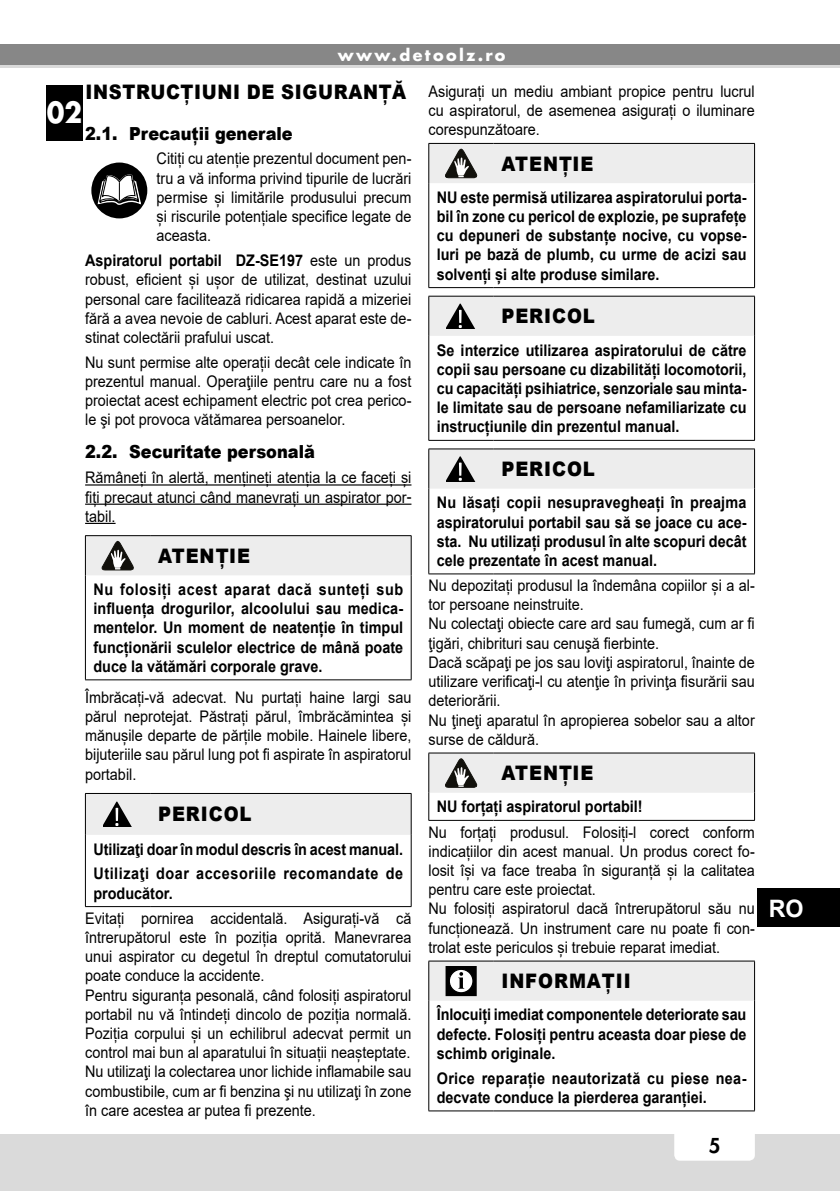
<style>
.page{position:relative;width:840px;height:1191px;background:#fff}
.page>*{position:absolute;margin:0;border:0;box-sizing:border-box;transform-origin:0 0}
.t1{font:700 28.2px "Futura";color:#fff;scale:.91 1}
.t2{font:700 24px "Arial";color:#fff}
.t3{font:900 20px "Arial";letter-spacing:.05em;color:#000;scale:.9 1}
.t4{font:800 20px "Futura";color:#000}
.t5{font:900 18px "Arial";color:#000;scale:.9 1}
.t6{font:16px/19.2px "Arial";color:#000;text-align:justify;scale:.9 1}
.t7{font:700 16px/19.2px "Arial";color:#000;text-align:justify;scale:.9 1}
.t8{font:700 16px/19.2px "Arial";letter-spacing:.025em;color:#000;scale:.9 1}
.t9{font:700 16px "Futura";letter-spacing:.15em;color:#fff}
.s1{font-weight:700}
</style>
<div class="page">
<div style="left:0;top:1134px;width:839px;height:57px;background:#dadada"></div>
<div style="left:674px;top:1120px;width:80px;height:40px;background:#fff;border-radius:6px"></div>
<div style="left:0;top:44px;width:839px;height:24px;background:#878787"></div>
<hr style="left:0;top:65px;width:839px;height:3px;background:#dadada">
<div style="left:757px;top:888px;width:82px;height:39px;background:#000"></div>
<hr style="left:85px;top:484px;width:326px;height:1px;background:#000">
<hr style="left:85px;top:503px;width:326px;height:2px;background:#000">
<hr style="left:85px;top:523px;width:30px;height:1px;background:#000">
<div style="left:91px;top:162px;width:56px;height:56px;background:#000;border-radius:50%"></div>
<svg style="left:97px;top:162px;width:44px;height:54px"></svg>
<hr style="left:410px;top:575px;width:1px;height:104px;background:#000">
<hr style="left:85px;top:575px;width:1px;height:104px;background:#000">
<hr style="left:85px;top:679px;width:65px;height:1px;background:#000">
<hr style="left:150px;top:679px;width:261px;height:1px;background:#000">
<svg style="left:85px;top:535px;width:326px;height:40px"></svg>
<hr style="left:410px;top:835px;width:1px;height:71px;background:#000">
<hr style="left:85px;top:835px;width:1px;height:71px;background:#000">
<hr style="left:85px;top:906px;width:65px;height:1px;background:#000">
<hr style="left:150px;top:906px;width:261px;height:1px;background:#000">
<div style="left:85px;top:793px;width:326px;height:42px;background:#ededed"></div>
<hr style="left:753px;top:183px;width:1px;height:104px;background:#000">
<hr style="left:428px;top:183px;width:1px;height:104px;background:#000">
<hr style="left:428px;top:287px;width:65px;height:1px;background:#000">
<hr style="left:493px;top:287px;width:261px;height:1px;background:#000">
<svg style="left:428px;top:143px;width:326px;height:40px"></svg>
<hr style="left:753px;top:336px;width:1px;height:104px;background:#000">
<hr style="left:428px;top:336px;width:1px;height:104px;background:#000">
<hr style="left:428px;top:440px;width:65px;height:1px;background:#000">
<hr style="left:493px;top:440px;width:261px;height:1px;background:#000">
<div style="left:428px;top:296px;width:326px;height:40px;background:#ededed"></div>
<hr style="left:753px;top:488px;width:1px;height:85px;background:#000">
<hr style="left:428px;top:448px;width:65px;height:1px;background:#000">
<hr style="left:493px;top:448px;width:261px;height:1px;background:#000">
<hr style="left:428px;top:488px;width:1px;height:85px;background:#000">
<hr style="left:428px;top:573px;width:65px;height:1px;background:#000">
<hr style="left:493px;top:573px;width:261px;height:1px;background:#000">
<div style="left:428px;top:449px;width:326px;height:39px;background:#ededed"></div>
<hr style="left:428px;top:752px;width:65px;height:1px;background:#000">
<hr style="left:493px;top:752px;width:261px;height:1px;background:#000">
<hr style="left:428px;top:820px;width:65px;height:1px;background:#000">
<hr style="left:493px;top:820px;width:261px;height:1px;background:#000">
<svg style="left:428px;top:753px;width:326px;height:67px"></svg>
<hr style="left:753px;top:1000px;width:1px;height:110px;background:#000">
<hr style="left:428px;top:960px;width:65px;height:1px;background:#000">
<hr style="left:493px;top:960px;width:261px;height:1px;background:#000">
<hr style="left:428px;top:1000px;width:1px;height:110px;background:#000">
<hr style="left:428px;top:1110px;width:65px;height:1px;background:#000">
<hr style="left:493px;top:1110px;width:261px;height:1px;background:#000">
<svg style="left:428px;top:961px;width:326px;height:39px"></svg>
<div style="left:46px;top:85px;width:37px;height:56px;background:#000"></div>
<p class="t9" style="left:338px;top:44px;width:169px">www.detoolz.ro</p>
<p class="t3" style="left:85px;top:78px;width:358px">INSTRUCȚIUNI DE SIGURANȚĂ</p>
<p class="t5" style="left:85px;top:120px;width:232px">2.1. Precauții generale</p>
<p class="t6" style="left:156px;top:149px;width:284px">Citiți cu atenție prezentul document pen&shy;tru a vă informa privind tipurile de lucrări permise și limitările produsului precum și riscurile potențiale specifice legate de aceasta.</p>
<p class="t6" style="left:85px;top:251px;width:364px"><span class="s1">Aspiratorul portabil DZ-SE197</span> este un produs robust, eficient și ușor de utilizat, destinat uzului personal care facilitează ridicarea rapidă a mizeriei fără a avea nevoie de cabluri. Acest aparat este de&shy;stinat colectării prafului uscat.</p>
<p class="t6" style="left:85px;top:352px;width:364px">Nu sunt permise alte operații decât cele indicate în prezentul manual. Operaţiile pentru care nu a fost proiectat acest echipament electric pot crea perico&shy;le şi pot provoca vătămarea persoanelor.</p>
<p class="t5" style="left:85px;top:439px;width:257px">2.2. Securitate personală</p>
<p class="t6" style="left:85px;top:468px;width:364px">Rămâneți în alertă, mențineți atenția la ce faceți și fiți precaut atunci când manevrați un aspirator por&shy;tabil.</p>
<p class="t3" style="left:158px;top:541px;width:104px">ATENȚIE</p>
<p class="t7" style="left:93px;top:580px;width:345px">Nu folosiți acest aparat dacă sunteți sub influența drogurilor, alcoolului sau medica&shy;mentelor. Un moment de neatenție în timpul funcționării sculelor electrice de mână poate duce la vătămări corporale grave.</p>
<p class="t6" style="left:85px;top:687px;width:364px">Îmbrăcați-vă adecvat. Nu purtați haine largi sau părul neprotejat. Păstrați părul, îmbrăcămintea și mănușile departe de părțile mobile. Hainele libere, bijuteriile sau părul lung pot fi aspirate în aspiratorul portabil.</p>
<p class="t3" style="left:158px;top:799px;width:105px">PERICOL</p>
<p class="t7" style="left:93px;top:836px;width:345px;line-height:24.8px">Utilizaţi doar în modul descris în acest manual.<br>Utilizaţi doar accesoriile recomandate de</p>
<p class="t7" style="left:93px;top:883px;width:90px">producător.</p>
<p class="t6" style="left:85px;top:908px;width:364px;text-align:left">Evitați pornirea accidentală. Asigurați-vă că întrerupătorul este în poziția oprită. Manevrarea unui aspirator cu degetul în dreptul comutatorului poate conduce la accidente.<br>Pentru siguranța pesonală, când folosiți aspiratorul portabil nu vă întindeți dincolo de poziția normală.<br>Poziția corpului și un echilibrul adecvat permit un control mai bun al aparatului în situații neașteptate.<br>Nu utilizaţi la colectarea unor lichide inflamabile sau combustibile, cum ar fi benzina şi nu utilizaţi în zone în care acestea ar putea fi prezente.</p>
<h1 class="t1" style="left:47px;top:93px;width:40px">02</h1>
<p class="t6" style="left:428px;top:81px;width:364px">Asigurați un mediu ambiant propice pentru lucrul cu aspiratorul, de asemenea asigurați o iluminare corespunzătoare.</p>
<p class="t3" style="left:501px;top:149px;width:104px">ATENȚIE</p>
<p class="t7" style="left:436px;top:188px;width:345px">NU este permisă utilizarea aspiratorului porta&shy;bil în zone cu pericol de explozie, pe suprafețe cu depuneri de substanțe nocive, cu vopse&shy;luri pe bază de plumb, cu urme de acizi sau solvenți și alte produse similare.</p>
<p class="t3" style="left:501px;top:302px;width:105px">PERICOL</p>
<p class="t7" style="left:436px;top:340px;width:345px">Se interzice utilizarea aspiratorului de către copii sau persoane cu dizabilități locomotorii, cu capacități psihiatrice, senzoriale sau minta&shy;le limitate sau de persoane nefamiliarizate cu instrucțiunile din prezentul manual.</p>
<p class="t3" style="left:501px;top:454px;width:105px">PERICOL</p>
<p class="t7" style="left:436px;top:493px;width:345px">Nu lăsați copii nesupravegheați în preajma aspiratorului portabil sau să se joace cu ace&shy;sta. Nu utilizați produsul în alte scopuri decât cele prezentate în acest manual.</p>
<p class="t6" style="left:428px;top:576px;width:364px;text-align:left">Nu depozitați produsul la îndemâna copiilor și a al&shy;tor persoane neinstruite.<br>Nu colectaţi obiecte care ard sau fumegă, cum ar fi ţigări, chibrituri sau cenuşă fierbinte.<br>Dacă scăpaţi pe jos sau loviţi aspiratorul, înainte de utilizare verificaţi-l cu atenţie în privinţa fisurării sau deteriorării.<br>Nu ţineţi aparatul în apropierea sobelor sau a altor surse de căldură.</p>
<p class="t3" style="left:501px;top:758px;width:104px">ATENȚIE</p>
<p class="t7" style="left:436px;top:797px;width:230px">NU forțați aspiratorul portabil!</p>
<p class="t6" style="left:428px;top:822px;width:364px;text-align:left">Nu forțați produsul. Folosiți-l corect conform indicațiilor din acest manual. Un produs corect fo&shy;losit își va face treaba în siguranță și la calitatea pentru care este proiectat.<br>Nu folosiți aspiratorul dacă întrerupătorul său nu funcționează. Un instrument care nu poate fi con&shy;trolat este periculos și trebuie reparat imediat.</p>
<p class="t3" style="left:501px;top:966px;width:145px">INFORMAȚII</p>
<p class="t7" style="left:436px;top:1005px;width:345px">Înlocuiți imediat componentele deteriorate sau defecte. Folosiți pentru aceasta doar piese de schimb originale.</p>
<p class="t8" style="left:436px;top:1068px;width:345px">Orice reparație neautorizată cu piese nea&shy;decvate conduce la pierderea garanției.</p>
<p class="t4" style="left:708px;top:1132px;width:13px">5</p>
<h2 class="t2" style="left:768px;top:891px;width:36px">RO</h2>
</div>
